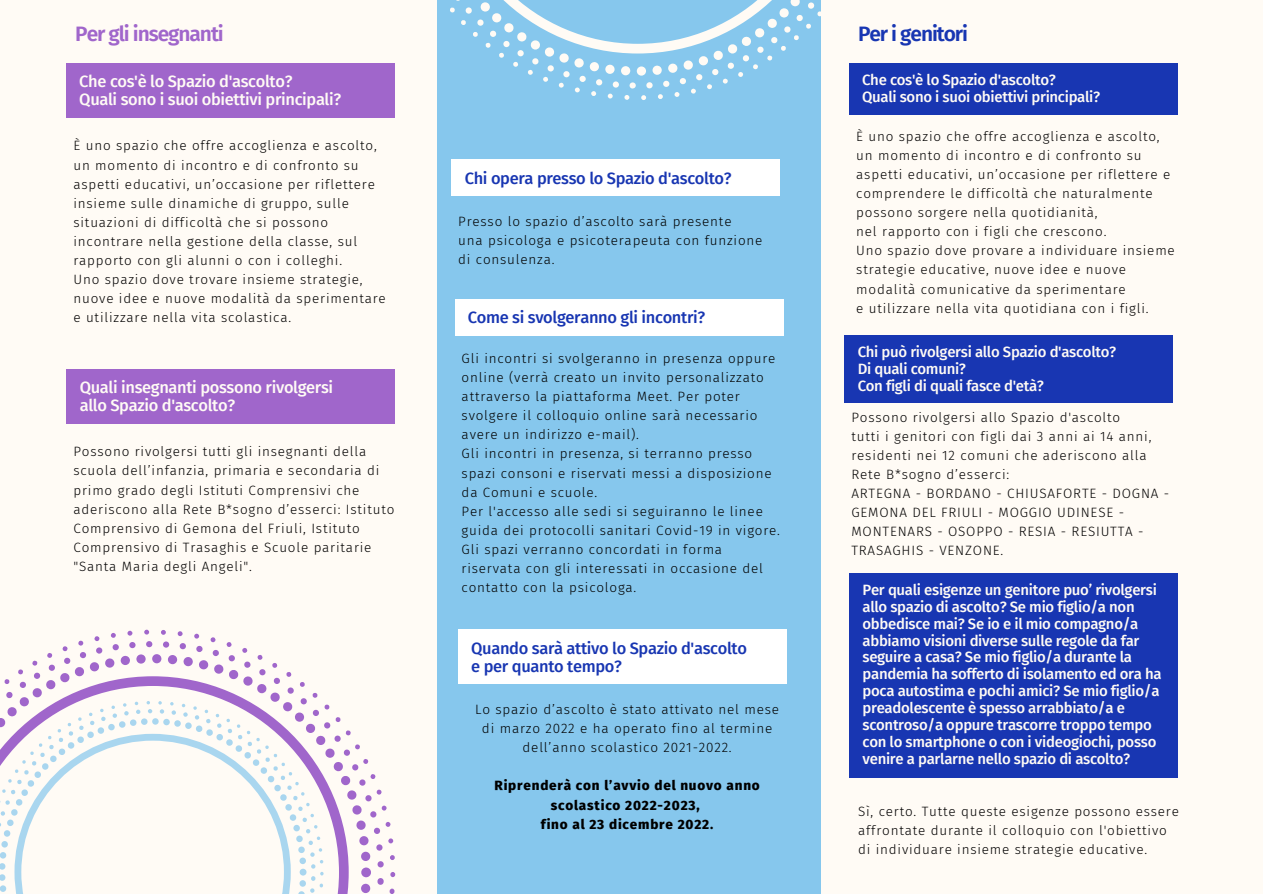
<style>
.page{position:relative;width:1263px;height:894px;background:#fff}
.page>*{position:absolute;margin:0;border:0;box-sizing:border-box;transform-origin:0 0}
.t1{font:600 20.85px "Fira Sans";letter-spacing:-.05em;color:#a066cb}
.t2{font:600 20.85px "Fira Sans";letter-spacing:-.05em;color:#1836b2}
.t3{font:500 16.5px/18px "Fira Sans";letter-spacing:-.02em;color:#fffbf5}
.t4{font:500 16.5px/18px "Fira Sans";letter-spacing:-.02em;color:#1836b2}
.t5{font:500 15px/16.8px "Fira Sans";letter-spacing:-.02em;color:#fffbf5}
.t6{font:300 13.5px/19px "Fira Sans";letter-spacing:.06em;color:#000}
.t7{font:800 13.5px/19px "Fira Sans";letter-spacing:.06em;color:#000;text-align:center}
.s1{font-weight:700}
</style>
<div class="page">
<div style="left:0;top:0;width:1263px;height:893px;background:#fffbf5"></div>
<div style="left:437px;top:0;width:384px;height:893px;background:#86c7ed"></div>
<svg style="left:450px;top:0;width:371px;height:100px"></svg>
<div style="left:66px;top:63px;width:329px;height:54px;background:#a066cb"></div>
<svg style="left:4px;top:629px;width:391px;height:264px"></svg>
<div style="left:67px;top:369px;width:328px;height:54px;background:#a066cb"></div>
<div style="left:849px;top:63px;width:328px;height:52px;background:#1836b2"></div>
<div style="left:845px;top:335px;width:328px;height:68px;background:#1836b2"></div>
<div style="left:849px;top:573px;width:329px;height:205px;background:#1836b2"></div>
<div style="left:452px;top:160px;width:328px;height:36px;background:#fff"></div>
<div style="left:455px;top:299px;width:328px;height:36px;background:#fff"></div>
<div style="left:458px;top:629px;width:329px;height:54px;background:#fff"></div>
<svg style="left:0;top:700px;width:324px;height:193px"></svg>
<h1 class="t1" style="left:75px;top:21px;width:150px">Per gli insegnanti</h1>
<p class="t3" style="left:79px;top:72px;width:263px">Che cos'è lo Spazio d'ascolto?<br>Quali sono i suoi obiettivi principali?</p>
<p class="t6" style="left:73px;top:136px;width:314px">È uno spazio che offre accoglienza e ascolto, un momento di incontro e di confronto su aspetti educativi, un’occasione per riflettere insieme sulle dinamiche di gruppo, sulle situazioni di difficoltà che si possono incontrare nella gestione della classe, sul rapporto con gli alunni o con i colleghi.<br>Uno spazio dove trovare insieme strategie, nuove idee e nuove modalità da sperimentare e utilizzare nella vita scolastica.</p>
<p class="t3" style="left:80px;top:379px;width:255px">Quali insegnanti possono rivolgersi allo Spazio d'ascolto?</p>
<p class="t6" style="left:73px;top:442px;width:322px">Possono rivolgersi tutti gli insegnanti della scuola dell’infanzia, primaria e secondaria di primo grado degli Istituti Comprensivi che aderiscono alla Rete B*sogno d’esserci: Istituto Comprensivo di Gemona del Friuli, Istituto Comprensivo di Trasaghis e Scuole paritarie "Santa Maria degli Angeli".</p>
<p class="t4" style="left:465px;top:169px;width:268px">Chi opera presso lo Spazio d'ascolto?</p>
<p class="t6" style="left:458px;top:212px;width:306px">Presso lo spazio d’ascolto sarà presente<br>una psicologa e psicoterapeuta con funzione di consulenza.</p>
<p class="t4" style="left:468px;top:308px;width:239px">Come si svolgeranno gli incontri?</p>
<p class="t6" style="left:462px;top:349px;width:320px">Gli incontri si svolgeranno in presenza oppure online (verrà creato un invito personalizzato attraverso la piattaforma Meet. Per poter svolgere il colloquio online sarà necessario avere un indirizzo e-mail).<br>Gli incontri in presenza, si terranno presso spazi consoni e riservati messi a disposizione da Comuni e scuole.<br>Per l'accesso alle sedi si seguiranno le linee guida dei protocolli sanitari Covid-19 in vigore.<br>Gli spazi verranno concordati in forma riservata con gli interessati in occasione del contatto con la psicologa.</p>
<p class="t4" style="left:471px;top:639px;width:277px">Quando sarà attivo lo Spazio d'ascolto e per quanto tempo?</p>
<p class="t6" style="left:475px;top:699px;width:305px;text-align:center">Lo spazio d’ascolto è stato attivato nel mese di marzo 2022 e ha operato fino al termine dell’anno scolastico 2021-2022.</p>
<p class="t7" style="left:494px;top:776px;width:267px">Riprenderà con l’avvio del nuovo anno scolastico 2022-2023,<br>fino al 23 dicembre 2022<span class="s1">.</span></p>
<h1 class="t2" style="left:858px;top:21px;width:112px">Per i genitori</h1>
<p class="t5" style="left:862px;top:71px;width:240px">Che cos'è lo Spazio d'ascolto?<br>Quali sono i suoi obiettivi principali?</p>
<p class="t6" style="left:856px;top:127px;width:320px">È uno spazio che offre accoglienza e ascolto, un momento di incontro e di confronto su aspetti educativi, un’occasione per riflettere e comprendere le difficoltà che naturalmente possono sorgere nella quotidianità,<br>nel rapporto con i figli che crescono.<br>Uno spazio dove provare a individuare insieme strategie educative, nuove idee e nuove modalità comunicative da sperimentare<br>e utilizzare nella vita quotidiana con i figli.</p>
<p class="t5" style="left:858px;top:343px;width:260px">Chi può rivolgersi allo Spazio d'ascolto?<br>Di quali comuni?<br>Con figli di quali fasce d'età?</p>
<p class="t6" style="left:851px;top:407px;width:319px">Possono rivolgersi allo Spazio d'ascolto<br>tutti i genitori con figli dai 3 anni ai 14 anni, residenti nei 12 comuni che aderiscono alla Rete B*sogno d’esserci:<br>ARTEGNA - BORDANO - CHIUSAFORTE - DOGNA - GEMONA DEL FRIULI - MOGGIO UDINESE - MONTENARS - OSOPPO - RESIA - RESIUTTA - TRASAGHIS - VENZONE.</p>
<p class="t5" style="left:862px;top:581px;width:301px">Per quali esigenze un genitore puo’ rivolgersi allo spazio di ascolto? Se mio figlio/a non obbedisce mai? Se io e il mio compagno/a abbiamo visioni diverse sulle regole da far seguire a casa? Se mio figlio/a durante la pandemia ha sofferto di isolamento ed ora ha poca autostima e pochi amici? Se mio figlio/a preadolescente è spesso arrabbiato/a e scontroso/a oppure trascorre troppo tempo con lo smartphone o con i videogiochi, posso venire a parlarne nello spazio di ascolto?</p>
<p class="t6" style="left:858px;top:801px;width:322px">Sì, certo. Tutte queste esigenze possono essere affrontate durante il colloquio con l'obiettivo di individuare insieme strategie educative.</p>
</div>
